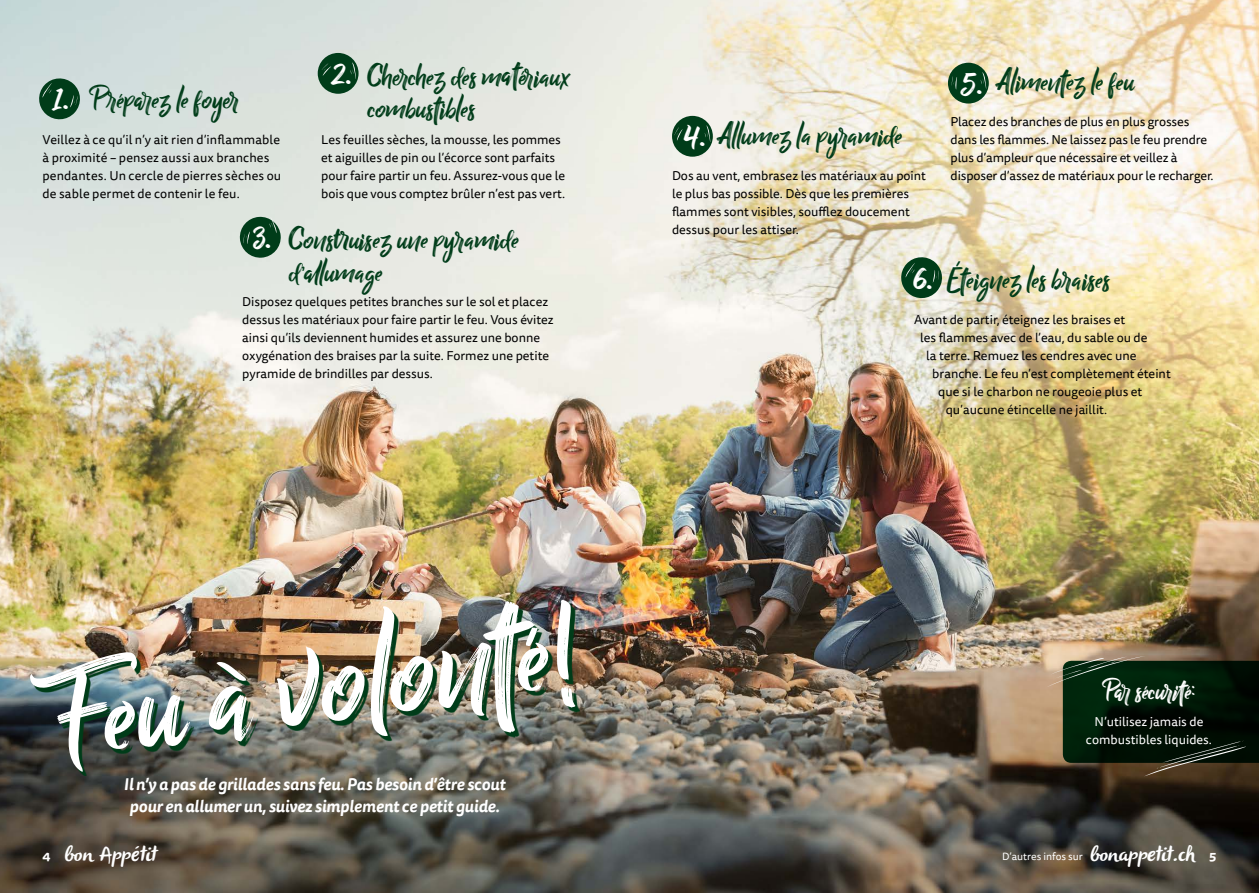
<style>
.page{position:relative;width:1259px;height:893px;background:#fff}
.page>*{position:absolute;margin:0;border:0;box-sizing:border-box;transform-origin:0 0}
.t1{font:148.5px "Billy Ohio";color:#fff}
.t2{font:42px "Billy Ohio";color:#fff}
.t3{font:33px/31.5px "Billy Ohio";color:#003c19}
.t4{font:30px "Billy Ohio";color:#fff}
.t5{font:italic 21px "Olivier";color:#fff}
.t6{font:italic 700 16.5px/22.5px "Tisa Sans OT";letter-spacing:-.01em;color:#fff;text-align:center}
.t7{font:12.75px/18px "Tisa Sans OT";color:#000}
.t8{font:12.75px/18px "Tisa Sans OT";color:#fff;text-align:center}
.t9{font:700 12.75px "Tisa Sans OT";color:#fff}
.t10{font:10.5px "Tisa Sans OT";color:#fff}
</style>
<div class="page">
<img style="left:0;top:0;width:1259px;height:893px">
<div style="left:672px;top:116px;width:41px;height:41px;background:#003c19;border-radius:50%"></div>
<svg style="left:674px;top:127px;width:8px;height:14px"></svg>
<svg style="left:704px;top:125px;width:6px;height:16px"></svg>
<div style="left:948px;top:63px;width:40px;height:41px;background:#003c19;border-radius:50%"></div>
<svg style="left:951px;top:76px;width:6px;height:14px"></svg>
<svg style="left:980px;top:72px;width:6px;height:16px"></svg>
<svg style="left:899px;top:255px;width:45px;height:45px;background:#567a5d"></svg>
<svg style="left:1046px;top:656px;width:213px;height:120px;background:#1e2a17"></svg>
<img style="left:34px;top:604px;width:546px;height:172px">
<div style="left:318px;top:53px;width:40px;height:41px;background:#003c19;border-radius:50%"></div>
<svg style="left:322px;top:64px;width:9px;height:12px"></svg>
<svg style="left:350px;top:62px;width:6px;height:17px"></svg>
<svg style="left:37px;top:76px;width:45px;height:46px;background:#4f7963"></svg>
<svg style="left:239px;top:216px;width:42px;height:42px;background:#3c6a4f"></svg>
<h3 class="t3" style="left:367px;top:62px;width:204px">Cherchez des matériaux combustibles</h3>
<h2 class="t2" style="left:331px;top:48px;width:22px">2.</h2>
<h3 class="t3" style="left:89px;top:85px;width:151px">Préparez le foyer</h3>
<p class="t7" style="left:43px;top:131px;width:240px">Veillez à ce qu’il n’y ait rien d’inflammable à proximité – pensez aussi aux branches pendantes. Un cercle de pierres sèches ou de sable permet de contenir le feu.</p>
<p class="t7" style="left:321px;top:131px;width:245px">Les feuilles sèches, la mousse, les pommes et aiguilles de pin ou l’écorce sont parfaits pour faire partir un feu. Assurez-vous que le bois que vous comptez brûler n’est pas vert.</p>
<h2 class="t2" style="left:52px;top:73px;width:18px">1.</h2>
<h2 class="t2" style="left:253px;top:212px;width:19px">3.</h2>
<h3 class="t3" style="left:289px;top:224px;width:231px;line-height:33px">Construisez une pyramide d’allumage</h3>
<p class="t7" style="left:242px;top:293px;width:313px">Disposez quelques petites branches sur le sol et placez dessus les matériaux pour faire partir le feu. Vous évitez ainsi qu’ils deviennent humides et assurez une bonne oxygénation des braises par la suite. Formez une petite pyramide de brindilles par dessus.</p>
<h1 class="t1" style="left:23px;top:631px;width:544px;rotate:-8deg">Feu à volonté!</h1>
<p class="t6" style="left:124px;top:774px;width:383px">Il n’y a pas de grillades sans feu. Pas besoin d’être scout pour en allumer un, suivez simplement ce petit guide.</p>
<h3 class="t3" style="left:719px;top:121px;width:185px">Allumez la pyramide</h3>
<p class="t7" style="left:672px;top:167px;width:256px">Dos au vent, embrasez les matériaux au point le plus bas possible. Dès que les premières flammes sont visibles, soufflez doucement dessus pour les attiser.</p>
<h2 class="t2" style="left:684px;top:110px;width:23px">4.</h2>
<h3 class="t3" style="left:997px;top:67px;width:139px">Alimentez le feu</h3>
<p class="t7" style="left:950px;top:113px;width:264px">Placez des branches de plus en plus grosses dans les flammes. Ne laissez pas le feu prendre plus d’ampleur que nécessaire et veillez à disposer d’assez de matériaux pour le recharger.</p>
<h2 class="t2" style="left:961px;top:58px;width:23px">5.</h2>
<h3 class="t3" style="left:947px;top:265px;width:164px">Éteignez les braises</h3>
<p class="t7" style="left:914px;top:311px;width:212px">Avant de partir, éteignez les braises et</p>
<p class="t7" style="left:920px;top:329px;width:229px">les flammes avec de l’eau, du sable ou de</p>
<p class="t7" style="left:926px;top:347px;width:212px">la terre. Remuez les cendres avec une</p>
<p class="t7" style="left:932px;top:365px;width:240px">branche. Le feu n’est complètement éteint</p>
<p class="t7" style="left:938px;top:383px;width:206px">que si le charbon ne rougeoie plus et</p>
<p class="t7" style="left:945px;top:401px;width:163px">qu’aucune étincelle ne jaillit.</p>
<h2 class="t2" style="left:913px;top:252px;width:20px">6.</h2>
<h3 class="t4" style="left:1102px;top:672px;width:95px">Par sécurité:</h3>
<p class="t8" style="left:1086px;top:713px;width:128px">N’utilisez jamais de combustibles liquides.</p>
<p class="t9" style="left:43px;top:847px;width:10px">4</p>
<h3 class="t5" style="left:1089px;top:842px;width:106px">bonappetit.ch</h3>
<h3 class="t5" style="left:64px;top:842px;width:99px">bon Appétit</h3>
<p class="t10" style="left:1002px;top:850px;width:82px">D’autres infos sur</p>
<p class="t9" style="left:1209px;top:847px;width:9px">5</p>
</div>
